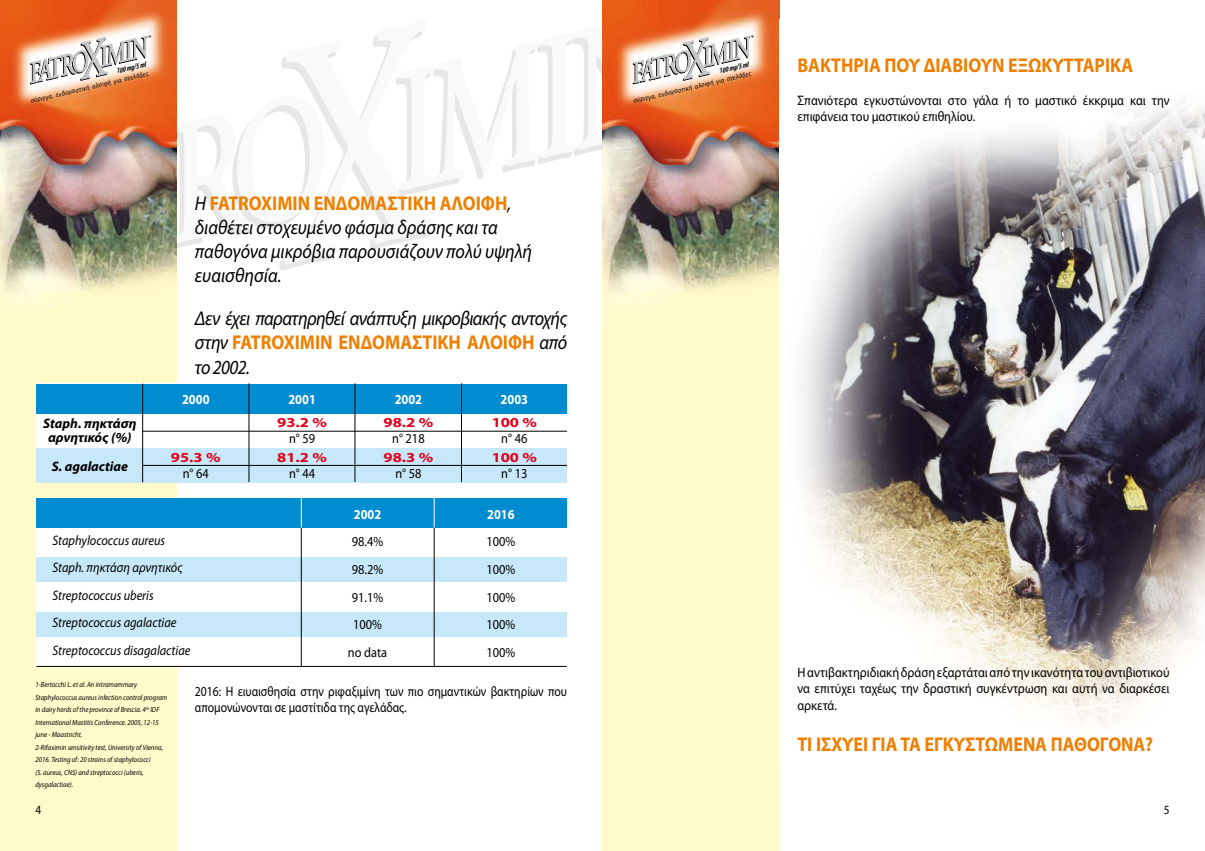
<style>
.page{position:relative;width:1205px;height:851px;background:#fff}
.page>*{position:absolute;margin:0;border:0;box-sizing:border-box;transform-origin:0 0}
.t1{font:italic 20px/24px "Myriad Pro";color:#000;scale:.9 1}
.t2{font:700 20px "Myriad Pro";color:#ee7f00;scale:.9 1}
.t3{font:13.75px/27.5px "Myriad Pro";color:#000;text-align:justify;scale:.9 1}
.t4{font:italic 13.75px/27.5px "Myriad Pro";color:#000;scale:.9 1}
.t5{font:13.75px/16.5px "Myriad Pro";color:#000;scale:.85 1}
.t6{font:italic 700 13.75px/13.8px "Myriad Pro";color:#000;text-align:center}
.t7{font:700 13.75px "Myriad Pro";color:#e2001a;scale:1.2 1}
.t8{font:700 13.75px "Myriad Pro";color:#fff;scale:.9 1}
.t9{font:12.5px "Myriad Pro";color:#000;scale:.9 1}
.t10{font:italic 7.5px/12.5px "Myriad Pro";color:#000;scale:.9 1}
.t11{font:italic 700 condensed 7.5px "Myriad Pro";color:#000;scale:.95 1}
.t12{font:italic 6.88px "Myriad Pro";color:#000;scale:.85 1}
.t13{font:600 6.75px "Myriad Pro";color:#000}
.s1{font-weight:700;font-style:normal;color:#ee7f00}
</style>
<div class="page">
<img style="left:603px;top:0;width:176px;height:850px">
<img style="left:0;top:0;width:176px;height:850px">
<svg style="left:30px;top:0;width:118px;height:86px"></svg>
<svg style="left:632px;top:0;width:119px;height:86px"></svg>
<img style="left:802px;top:100px;width:403px;height:628px">
<svg style="left:176px;top:9px;width:427px;height:263px"></svg>
<div style="left:37px;top:383px;width:176px;height:99px;background:#fff"></div>
<div style="left:37px;top:383px;width:530px;height:30px;background:#008cd1"></div>
<div style="left:37px;top:448px;width:530px;height:34px;background:#c7e8f8"></div>
<hr style="left:142px;top:383px;width:1px;height:99px;background:#000">
<hr style="left:249px;top:383px;width:1px;height:99px;background:#000">
<hr style="left:461px;top:383px;width:1px;height:99px;background:#000">
<hr style="left:355px;top:383px;width:1px;height:99px;background:#000">
<hr style="left:143px;top:431px;width:424px;height:1px;background:#000">
<hr style="left:143px;top:465px;width:424px;height:1px;background:#000">
<div style="left:36px;top:498px;width:177px;height:168px;background:#fff"></div>
<div style="left:36px;top:557px;width:531px;height:24px;background:#c7e8f8"></div>
<div style="left:36px;top:612px;width:531px;height:24px;background:#c7e8f8"></div>
<div style="left:36px;top:498px;width:531px;height:29px;background:#008cd1"></div>
<hr style="left:36px;top:666px;width:531px;height:1px;background:#000">
<hr style="left:301px;top:527px;width:1px;height:139px;background:#000">
<hr style="left:301px;top:497px;width:1px;height:30px;background:#fff">
<hr style="left:434px;top:527px;width:1px;height:139px;background:#000">
<hr style="left:434px;top:497px;width:1px;height:30px;background:#fff">
<p class="t13" style="left:148px;top:34px;width:4px">®</p>
<p class="t11" style="left:115px;top:66px;width:33px;rotate:-13deg">100 mg/5 ml</p>
<p class="t12" style="left:30px;top:97px;width:143px;rotate:-13deg">σύριγγα, ενδομαστική αλοιφή για αγελάδες</p>
<h2 class="t6" style="left:43px;top:417px;width:95px">Staph. πηκτάση αρνητικός (%)</h2>
<h2 class="t6" style="left:52px;top:459px;width:78px">S. agalactiae</h2>
<h1 class="t1" style="left:195px;top:192px;width:376px">H <span class="s1">FATROXIMIN ΕΝΔΟΜΑΣΤΙΚΗ ΑΛΟΙΦΗ</span>, διαθέτει στοχευμένο φάσμα δράσης και τα παθογόνα μικρόβια παρουσιάζουν πολύ υψηλή ευαισθησία.</h1>
<h1 class="t1" style="left:195px;top:307px;width:415px;text-align:justify">Δεν έχει παρατηρηθεί ανάπτυξη μικροβιακής αντοχής στην <span class="s1">FATROXIMIN ΕΝΔΟΜΑΣΤΙΚΗ ΑΛΟΙΦΗ</span> από το 2002.</h1>
<h2 class="t8" style="left:182px;top:392px;width:32px">2000</h2>
<h2 class="t7" style="left:171px;top:449px;width:43px">95.3 %</h2>
<h2 class="t3" style="left:183px;top:460px;width:31px">n° 64</h2>
<h2 class="t8" style="left:288px;top:392px;width:32px">2001</h2>
<h2 class="t7" style="left:277px;top:414px;width:43px">93.2 %</h2>
<h2 class="t3" style="left:289px;top:425px;width:31px">n° 59</h2>
<h2 class="t7" style="left:277px;top:449px;width:43px">81.2 %</h2>
<h2 class="t3" style="left:289px;top:460px;width:31px">n° 44</h2>
<h2 class="t8" style="left:395px;top:392px;width:32px">2002</h2>
<h2 class="t7" style="left:384px;top:414px;width:43px">98.2 %</h2>
<h2 class="t3" style="left:392px;top:425px;width:38px">n° 218</h2>
<h2 class="t7" style="left:384px;top:449px;width:43px">98.3 %</h2>
<h2 class="t3" style="left:395px;top:460px;width:31px">n° 58</h2>
<h2 class="t8" style="left:500px;top:392px;width:32px">2003</h2>
<h2 class="t7" style="left:492px;top:414px;width:39px">100 %</h2>
<h2 class="t3" style="left:501px;top:425px;width:31px">n° 46</h2>
<h2 class="t7" style="left:492px;top:449px;width:39px">100 %</h2>
<h2 class="t3" style="left:501px;top:460px;width:31px">n° 13</h2>
<h2 class="t4" style="left:52px;top:526px;width:155px">Staphylococcus aureus<br>Staph. πηκτάση αρνητικός<br>Streptococcus uberis<br>Streptococcus agalactiae<br>Streptococcus disagalactiae</h2>
<h2 class="t8" style="left:354px;top:506px;width:32px">2002</h2>
<h2 class="t3" style="left:348px;top:528px;width:45px;text-align:center">98.4%<br>98.2%<br>91.1%<br>100% no data</h2>
<h2 class="t8" style="left:487px;top:506px;width:32px">2016</h2>
<h2 class="t3" style="left:486px;top:528px;width:34px">100% 100% 100% 100% 100%</h2>
<p class="t10" style="left:35px;top:678px;width:148px">1-Bertocchi L. et al. An intramammary Staphylococcus aureus infection control program in dairy herds of the province of Brescia. 4<sup>th</sup> IDF International Mastitis Conference. 2005, 12-15 june - Maastricht.<br>2-Rifaximin sensitivity test, University of Vienna, 2016. Testing of: 20 strains of staphylococci<br>(S. aureus, CNS) and streptococci (uberis, dysgalactiae).</p>
<h2 class="t5" style="left:195px;top:682px;width:439px">2016: Η ειυαισθησία στην ριφαξιμίνη των πιο σημαντικών βακτηρίων που απομονώνονται σε μαστίτιδα της αγελάδας.</h2>
<p class="t13" style="left:751px;top:34px;width:4px">®</p>
<p class="t11" style="left:718px;top:66px;width:33px;rotate:-13deg">100 mg/5 ml</p>
<p class="t12" style="left:632px;top:97px;width:143px;rotate:-13deg">σύριγγα, ενδομαστική αλοιφή για αγελάδες</p>
<h1 class="t2" style="left:797px;top:54px;width:375px">ΒΑΚΤΗΡΙΑ ΠΟΥ ΔΙΑΒΙΟΥΝ ΕΞΩΚΥΤΤΑΡΙΚΑ</h1>
<h2 class="t3" style="left:797px;top:92px;width:415px;line-height:16.5px">Σπανιότερα εγκυστώνονται στο γάλα ή το μαστικό έκκριμα και την επιφάνεια του μαστικού επιθηλίου.</h2>
<h2 class="t3" style="left:797px;top:664px;width:415px;line-height:16.5px">Η αντιβακτηριδιακή δράση εξαρτάται από την ικανότητα του αντιβιοτικού να επιτύχει ταχέως την δραστική συγκέντρωση και αυτή να διαρκέσει αρκετά.</h2>
<h1 class="t2" style="left:797px;top:733px;width:397px">ΤΙ ΙΣΧΥΕΙ ΓΙΑ ΤΑ ΕΓΚΥΣΤΩΜΕΝΑ ΠΑΘΟΓΟΝΑ?</h1>
<h3 class="t9" style="left:35px;top:803px;width:8px">4</h3>
<h3 class="t9" style="left:1164px;top:803px;width:8px">5</h3>
</div>
